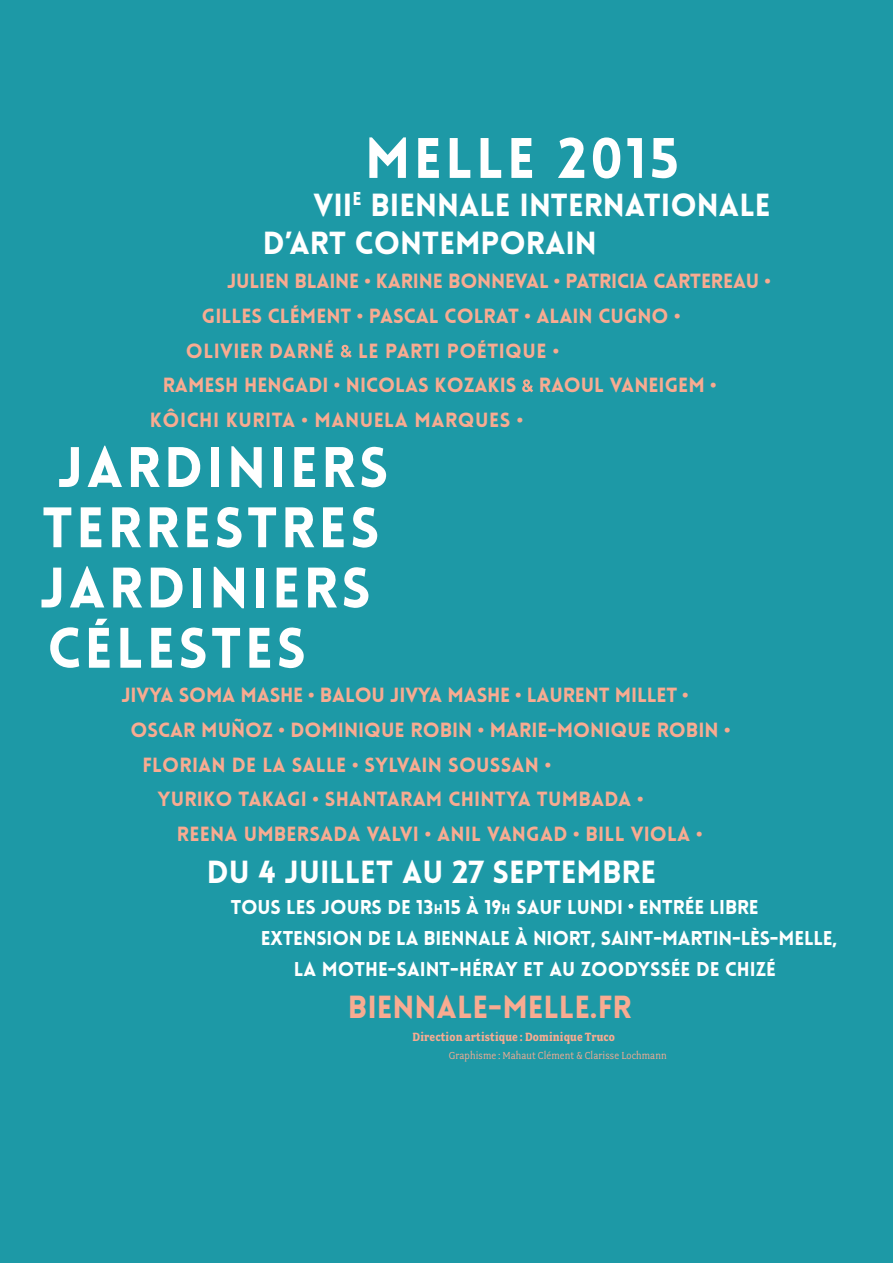
<style>
.page{position:relative;width:893px;height:1263px;background:#1d99a6}
.page>*{position:absolute;margin:0;border:0;box-sizing:border-box;transform-origin:0 0}
.t1{font:900 55.8px "Lovelo";letter-spacing:.06em;color:#fff}
.t2{font:900 31.2px "Lovelo";color:#fff}
.t3{font:900 31.2px "Lovelo";color:#f8ab91}
.t4{font:900 20.1px/34.7px "Lovelo";color:#f8ab91}
.t5{font:900 19.5px "Lovelo";letter-spacing:-.005em;color:#fff}
.t6{font:700 13.35px "Fairplex Narrow OT";letter-spacing:.01em;color:#f8ab91}
.t7{font:11.4px "Fairplex Narrow OT";letter-spacing:.01em;color:#f8ab91}
.s1{font-size:13.65px}
</style>
<div class="page">
<svg style="left:341px;top:345px;width:11px;height:13px"></svg>
<svg style="left:522px;top:379px;width:11px;height:13px"></svg>
<svg style="left:628px;top:904px;width:5px;height:5px"></svg>
<p class="t1" style="left:365px;top:123px;width:316px">MELLE 2015</p>
<p class="t2" style="left:313px;top:185px;width:458px">VII<sup>E</sup> BIENNALE INTERNATIONALE</p>
<p class="t2" style="left:263px;top:223px;width:336px">D’ART CONTEMPORAIN</p>
<p class="t4" style="left:227px;top:264px;width:545px">JULIEN BLAINE • KARINE BONNEVAL • PATRICIA CARTEREAU •</p>
<p class="t4" style="left:186px;top:299px;width:496px;text-indent:16px">GILLES CLÉMENT • PASCAL COLRAT • ALAIN CUGNO •<br>OLIVIER DARNÉ LE PARTI POÉTIQUE •</p>
<p class="t4" style="left:150px;top:368px;width:568px;text-indent:13px">RAMESH HENGADI • NICOLAS KOZAKIS RAOUL VANEIGEM •<br>KÔICHI KURITA • MANUELA MARQUES •</p>
<p class="t1" style="left:57px;top:433px;width:332px">JARDINIERS</p>
<p class="t1" style="left:42px;top:493px;width:339px">TERRESTRES</p>
<p class="t1" style="left:40px;top:553px;width:332px">JARDINIERS</p>
<p class="t1" style="left:48px;top:613px;width:260px">CÉLESTES</p>
<p class="t4" style="left:121px;top:678px;width:569px">JIVYA SOMA MASHE • BALOU JIVYA MASHE • LAURENT MILLET •</p>
<p class="t4" style="left:130px;top:713px;width:601px">OSCAR MUÑOZ • DOMINIQUE ROBIN • MARIE-MONIQUE ROBIN •</p>
<p class="t4" style="left:142px;top:747px;width:410px">FLORIAN DE LA SALLE • SYLVAIN SOUSSAN •</p>
<p class="t4" style="left:157px;top:782px;width:487px">YURIKO TAKAGI • SHANTARAM CHINTYA TUMBADA •</p>
<p class="t4" style="left:177px;top:816px;width:527px">REENA UMBERSADA VALVI • ANIL VANGAD • BILL VIOLA •</p>
<p class="t2" style="left:207px;top:853px;width:451px">DU 4 JUILLET AU 27 SEPTEMBRE</p>
<p class="t5" style="left:231px;top:895px;width:529px">TOUS LES JOURS DE 13<span class="s1">h</span>15 À 19<span class="s1">h</span> SAUF LUNDI ENTRÉE LIBRE</p>
<p class="t5" style="left:261px;top:926px;width:578px">EXTENSION DE LA BIENNALE À NIORT, SAINT-MARTIN-LÈS-MELLE,</p>
<p class="t5" style="left:294px;top:957px;width:484px">LA MOTHE-SAINT-HÉRAY ET AU ZOODYSSÉE DE CHIZÉ</p>
<p class="t3" style="left:348px;top:988px;width:285px">BIENNALE-MELLE.FR</p>
<p class="t6" style="left:413px;top:1029px;width:204px">Direction artistique : Dominique Truco</p>
<p class="t7" style="left:449px;top:1049px;width:220px">Graphisme : Mahaut Clément &amp; Clarisse Lochmann</p>
</div>
